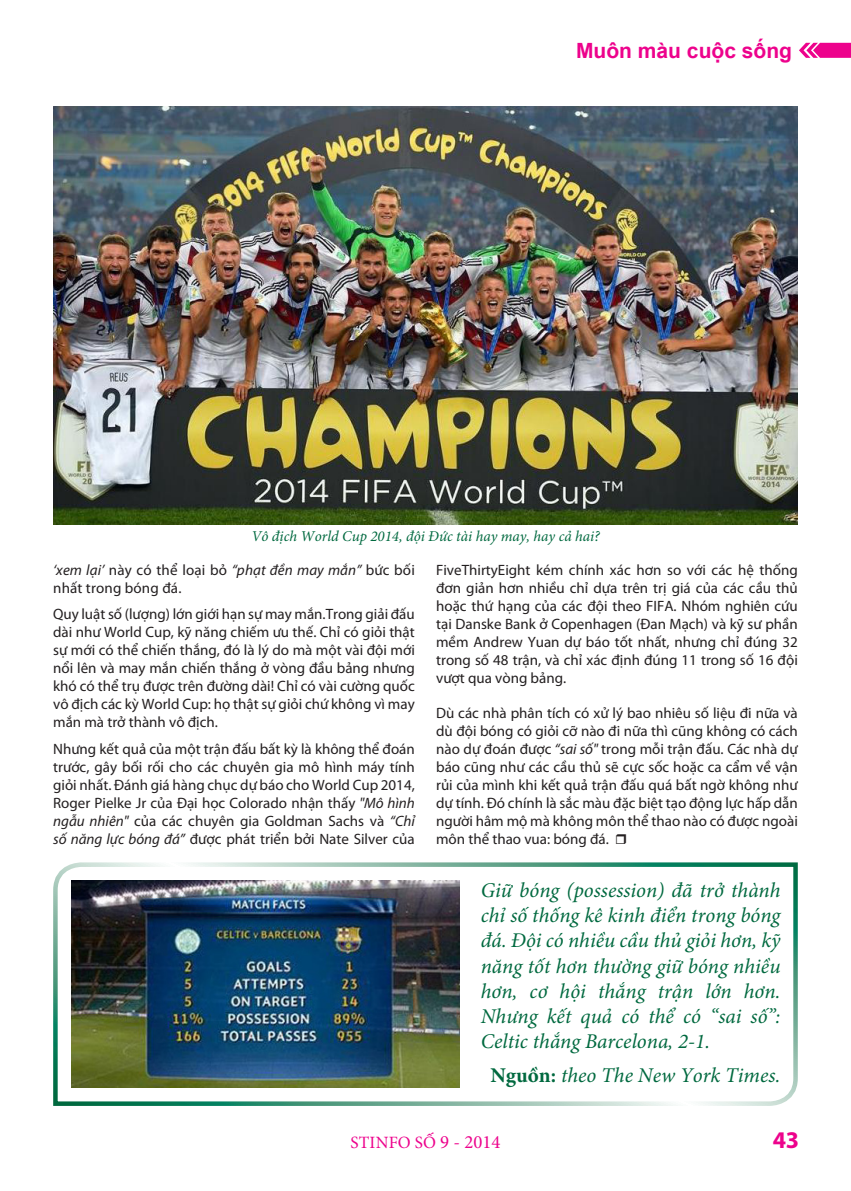
<style>
.page{position:relative;width:851px;height:1191px;background:#fff}
.page>*{position:absolute;margin:0;border:0;box-sizing:border-box;transform-origin:0 0}
.t1{font:700 24px "Myriad Pro";color:#ed028c}
.t2{font:italic 21px/25.2px "Minion Pro";color:#00693f;text-align:justify}
.t3{font:700 21px "Arial";color:#ed028c}
.t4{font:17.25px "Minion Pro";letter-spacing:.01em;color:#ed028c}
.t5{font:15px/18px "Myriad Pro";color:#231f20;text-align:justify}
.t6{font:italic 15px "Minion Pro";color:#00693f}
.s1{font-style:italic}
.s2{font-weight:700;font-style:normal}
.s3{font-size:18.75px}
</style>
<div class="page">
<svg style="left:799px;top:43px;width:51px;height:15px"></svg>
<img style="left:53px;top:106px;width:744px;height:418px">
<img style="left:53px;top:862px;width:745px;height:244px">
<h2 class="t3" style="left:576px;top:37px;width:217px">Muôn màu cuộc sống</h2>
<p class="t6" style="left:251px;top:526px;width:350px">Vô địch World Cup 2014, đội Đức tài hay may, hay cả hai?</p>
<p class="t5" style="left:53px;top:560px;width:363px"><span class="s1">‘xem lại’</span> này có thể loại bỏ <span class="s1">“phạt đền may mắn”</span> bức bối nhất trong bóng đá.</p>
<p class="t5" style="left:53px;top:605px;width:363px">Quy luật số (lượng) lớn giới hạn sự may mắn.Trong giải đấu dài như World Cup, kỹ năng chiếm ưu thế. Chỉ có giỏi thật sự mới có thể chiến thắng, đó là lý do mà một vài đội mới nổi lên và may mắn chiến thắng ở vòng đầu bảng nhưng khó có thể trụ được trên đường dài! Chỉ có vài cường quốc vô địch các kỳ World Cup: họ thật sự giỏi chứ không vì may mắn mà trở thành vô địch.</p>
<p class="t5" style="left:53px;top:739px;width:363px">Nhưng kết quả của một trận đấu bất kỳ là không thể đoán trước, gây bối rối cho các chuyên gia mô hình máy tính giỏi nhất. Đánh giá hàng chục dự báo cho World Cup 2014, Roger Pielke Jr của Đại học Colorado nhận thấy <span class="s1">"Mô hình ngẫu nhiên"</span> của các chuyên gia Goldman Sachs và <span class="s1">“Chỉ số năng lực bóng đá”</span> được phát triển bởi Nate Silver của</p>
<p class="t5" style="left:436px;top:560px;width:363px">FiveThirtyEight kém chính xác hơn so với các hệ thống đơn giản hơn nhiều chỉ dựa trên trị giá của các cầu thủ hoặc thứ hạng của các đội theo FIFA. Nhóm nghiên cứu tại Danske Bank ở Copenhagen (Đan Mạch) và kỹ sư phần mềm Andrew Yuan dự báo tốt nhất, nhưng chỉ đúng 32 trong số 48 trận, và chỉ xác định đúng 11 trong số 16 đội vượt qua vòng bảng.</p>
<p class="t5" style="left:436px;top:703px;width:363px">Dù các nhà phân tích có xử lý bao nhiêu số liệu đi nữa và dù đội bóng có giỏi cỡ nào đi nữa thì cũng không có cách nào dự đoán được <span class="s1">“sai số"</span> trong mỗi trận đấu. Các nhà dự báo cũng như các cầu thủ sẽ cực sốc hoặc ca cẩm về vận rủi của mình khi kết quả trận đấu quá bất ngờ không như dự tính. Đó chính là sắc màu đặc biệt tạo động lực hấp dẫn người hâm mộ mà không môn thể thao nào có được ngoài môn thể thao vua: bóng đá.</p>
<p class="t2" style="left:480px;top:877px;width:301px">Giữ bóng (possession) đã trở thành chỉ số thống kê kinh điển trong bóng đá. Đội có nhiều cầu thủ giỏi hơn, kỹ năng tốt hơn thường giữ bóng nhiều hơn, cơ hội thắng trận lớn hơn.<br>Nhưng kết quả có thể có “sai số”:<br>Celtic thắng Barcelona, 2-1.</p>
<p class="t2" style="left:490px;top:1062px;width:291px"><span class="s2">Nguồn:</span> theo The New York Times.</p>
<p class="t4" style="left:350px;top:1131px;width:151px">STINFO SỐ <span class="s3">9 - 2014</span></p>
<p class="t1" style="left:772px;top:1124px;width:28px">43</p>
</div>
